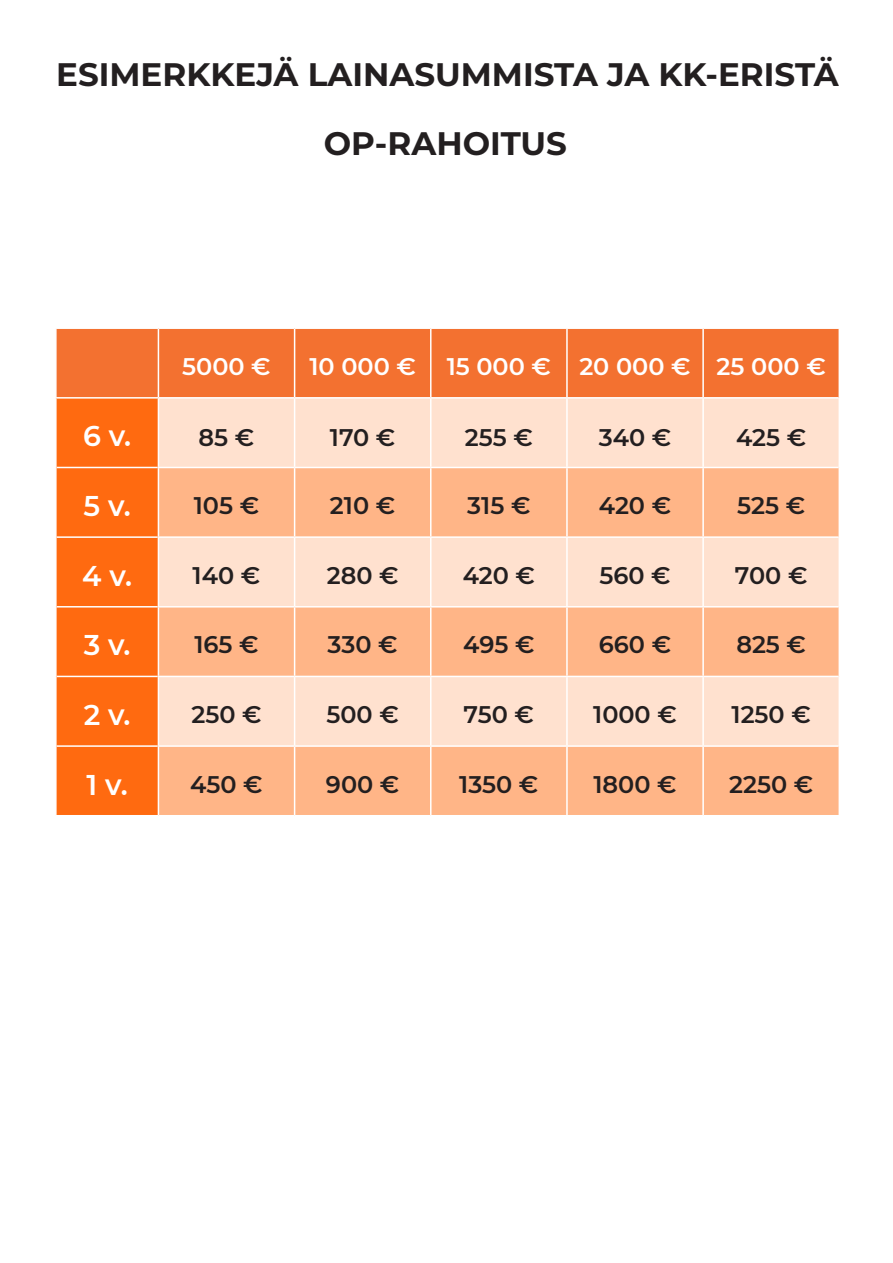
<style>
.page{position:relative;width:893px;height:1263px;background:#fff}
.page>*{position:absolute;margin:0;border:0;box-sizing:border-box;transform-origin:0 0}
.t1{font:700 32.55px "Montserrat";color:#231f20}
.t2{font:600 28.5px "Montserrat";color:#fff}
.t3{font:600 24px "Montserrat";color:#231f20}
.t4{font:600 24px "Montserrat";color:#fff}
</style>
<div class="page">
<div style="left:57px;top:329px;width:782px;height:68px;background:#f37130"></div>
<div style="left:57px;top:399px;width:101px;height:416px;background:#ff6a10"></div>
<div style="left:159px;top:399px;width:135px;height:68px;background:#ffe1cf"></div>
<div style="left:295px;top:399px;width:135px;height:68px;background:#ffe1cf"></div>
<div style="left:432px;top:399px;width:134px;height:68px;background:#ffe1cf"></div>
<div style="left:568px;top:399px;width:134px;height:68px;background:#ffe1cf"></div>
<div style="left:704px;top:399px;width:135px;height:68px;background:#ffe1cf"></div>
<svg style="left:159px;top:468px;width:135px;height:347px;background:#ffc6a4"></svg>
<svg style="left:295px;top:468px;width:135px;height:347px;background:#ffc6a4"></svg>
<svg style="left:432px;top:468px;width:134px;height:347px;background:#ffc6a4"></svg>
<svg style="left:568px;top:468px;width:134px;height:347px;background:#ffc6a4"></svg>
<svg style="left:704px;top:468px;width:135px;height:347px;background:#ffc6a4"></svg>
<hr style="left:158px;top:329px;width:1px;height:68px;background:#fff">
<hr style="left:294px;top:329px;width:1px;height:68px;background:#fff">
<hr style="left:430px;top:329px;width:2px;height:68px;background:#fff">
<hr style="left:566px;top:329px;width:2px;height:68px;background:#fff">
<hr style="left:702px;top:329px;width:2px;height:68px;background:#fff">
<hr style="left:57px;top:467px;width:101px;height:1px;background:#fff">
<hr style="left:57px;top:536px;width:101px;height:2px;background:#fff">
<hr style="left:57px;top:606px;width:101px;height:1px;background:#fff">
<hr style="left:57px;top:676px;width:101px;height:1px;background:#fff">
<hr style="left:57px;top:745px;width:101px;height:2px;background:#fff">
<hr style="left:158px;top:536px;width:137px;height:2px;background:#fff">
<hr style="left:295px;top:536px;width:136px;height:2px;background:#fff">
<hr style="left:431px;top:536px;width:136px;height:2px;background:#fff">
<hr style="left:567px;top:536px;width:136px;height:2px;background:#fff">
<hr style="left:703px;top:536px;width:136px;height:2px;background:#fff">
<hr style="left:158px;top:606px;width:137px;height:1px;background:#fff">
<hr style="left:295px;top:606px;width:136px;height:1px;background:#fff">
<hr style="left:431px;top:606px;width:136px;height:1px;background:#fff">
<hr style="left:567px;top:606px;width:136px;height:1px;background:#fff">
<hr style="left:703px;top:606px;width:136px;height:1px;background:#fff">
<hr style="left:158px;top:676px;width:137px;height:1px;background:#fff">
<hr style="left:295px;top:676px;width:136px;height:1px;background:#fff">
<hr style="left:431px;top:676px;width:136px;height:1px;background:#fff">
<hr style="left:567px;top:676px;width:136px;height:1px;background:#fff">
<hr style="left:703px;top:676px;width:136px;height:1px;background:#fff">
<hr style="left:158px;top:745px;width:137px;height:2px;background:#fff">
<hr style="left:295px;top:745px;width:136px;height:2px;background:#fff">
<hr style="left:431px;top:745px;width:136px;height:2px;background:#fff">
<hr style="left:567px;top:745px;width:136px;height:2px;background:#fff">
<hr style="left:703px;top:745px;width:136px;height:2px;background:#fff">
<p class="t1" style="left:56px;top:50px;width:784px">ESIMERKKEJÄ LAINASUMMISTA JA KK-ERISTÄ</p>
<p class="t1" style="left:324px;top:120px;width:245px">OP-RAHOITUS</p>
<p class="t4" style="left:182px;top:349px;width:90px">5000 €</p>
<p class="t4" style="left:309px;top:349px;width:108px">10 000 €</p>
<p class="t4" style="left:447px;top:349px;width:106px">15 000 €</p>
<p class="t4" style="left:579px;top:349px;width:113px">20 000 €</p>
<p class="t4" style="left:717px;top:349px;width:111px">25 000 €</p>
<p class="t2" style="left:83px;top:416px;width:50px">6 v.</p>
<p class="t3" style="left:199px;top:421px;width:57px">85 €</p>
<p class="t3" style="left:330px;top:421px;width:67px">170 €</p>
<p class="t3" style="left:465px;top:421px;width:70px">255 €</p>
<p class="t3" style="left:599px;top:421px;width:74px">340 €</p>
<p class="t3" style="left:736px;top:421px;width:72px">425 €</p>
<p class="t2" style="left:84px;top:486px;width:48px">5 v.</p>
<p class="t3" style="left:194px;top:488px;width:67px">105 €</p>
<p class="t3" style="left:330px;top:488px;width:67px">210 €</p>
<p class="t3" style="left:467px;top:488px;width:65px">315 €</p>
<p class="t3" style="left:599px;top:488px;width:74px">420 €</p>
<p class="t3" style="left:737px;top:488px;width:70px">525 €</p>
<p class="t2" style="left:82px;top:555px;width:51px">4 v.</p>
<p class="t3" style="left:193px;top:558px;width:69px">140 €</p>
<p class="t3" style="left:327px;top:558px;width:73px">280 €</p>
<p class="t3" style="left:463px;top:558px;width:74px">420 €</p>
<p class="t3" style="left:599px;top:558px;width:73px">560 €</p>
<p class="t3" style="left:735px;top:558px;width:74px">700 €</p>
<p class="t2" style="left:84px;top:625px;width:48px">3 v.</p>
<p class="t3" style="left:194px;top:628px;width:66px">165 €</p>
<p class="t3" style="left:328px;top:628px;width:72px">330 €</p>
<p class="t3" style="left:463px;top:628px;width:73px">495 €</p>
<p class="t3" style="left:599px;top:628px;width:74px">660 €</p>
<p class="t3" style="left:736px;top:628px;width:71px">825 €</p>
<p class="t2" style="left:84px;top:695px;width:48px">2 v.</p>
<p class="t3" style="left:191px;top:697px;width:72px">250 €</p>
<p class="t3" style="left:326px;top:697px;width:74px">500 €</p>
<p class="t3" style="left:464px;top:697px;width:72px">750 €</p>
<p class="t3" style="left:593px;top:697px;width:85px">1000 €</p>
<p class="t3" style="left:731px;top:697px;width:81px">1250 €</p>
<p class="t2" style="left:87px;top:764px;width:43px">1 v.</p>
<p class="t3" style="left:190px;top:767px;width:74px">450 €</p>
<p class="t3" style="left:326px;top:767px;width:75px">900 €</p>
<p class="t3" style="left:459px;top:767px;width:81px">1350 €</p>
<p class="t3" style="left:593px;top:767px;width:85px">1800 €</p>
<p class="t3" style="left:729px;top:767px;width:86px">2250 €</p>
</div>
